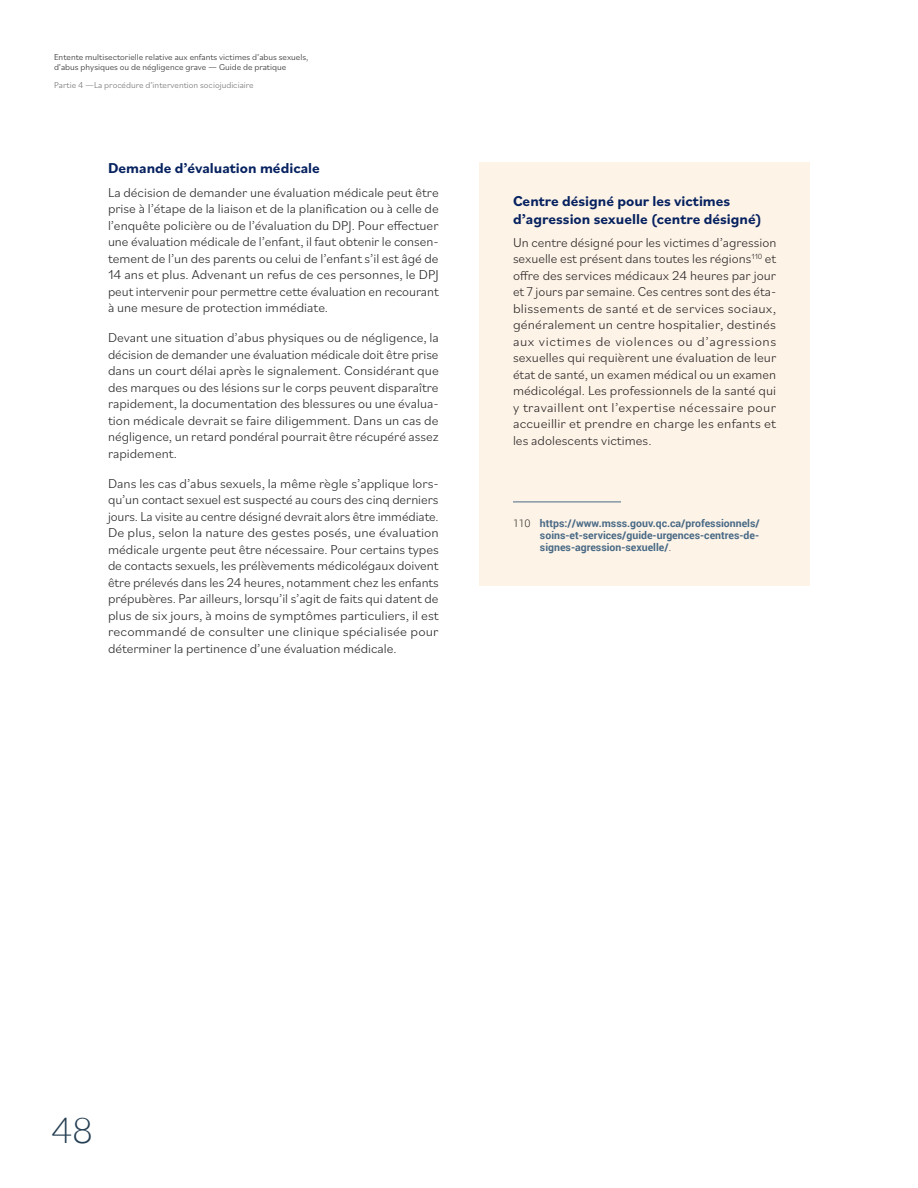
<style>
.page{position:relative;width:918px;height:1188px;background:#fff}
.page>*{position:absolute;margin:0;border:0;box-sizing:border-box;transform-origin:0 0}
.t1{font:300 36px "Lato";color:#253e52}
.t2{font:700 15px/18px "Bilo";color:#072260}
.t3{font:300 13.5px/16.5px "Bilo";color:#231f20;text-align:justify}
.t4{font:700 10.5px/12px "Roboto";color:#496a86;text-align:justify}
.t5{font:300 9px/10.5px "Bilo";color:#231f20}
.t6{font:300 9px "Bilo";color:#6c6d70}
.s1{font-weight:300;color:#231f20}
</style>
<div class="page">
<div style="left:479px;top:162px;width:331px;height:423px;background:#fdf3e7"></div>
<hr style="left:513px;top:502px;width:108px;height:1px;background:#496a86">
<p class="t5" style="left:54px;top:51px;width:256px">Entente multisectorielle relative aux enfants victimes d’abus sexuels, d’abus physiques ou de négligence grave — Guide de pratique</p>
<p class="t6" style="left:54px;top:78px;width:201px">Partie 4 —La procédure d’intervention sociojudiciaire</p>
<p class="t2" style="left:108px;top:159px;width:213px">Demande d’évaluation médicale</p>
<p class="t3" style="left:108px;top:183px;width:332px">La décision de demander une évaluation médicale peut être prise à l’étape de la liaison et de la planification ou à celle de l’enquête policière ou de l’évaluation du DPJ. Pour effectuer une évaluation médicale de l’enfant, il faut obtenir le consen&shy;tement de l’un des parents ou celui de l’enfant s’il est âgé de 14 ans et plus. Advenant un refus de ces personnes, le DPJ peut intervenir pour permettre cette évaluation en recourant à une mesure de protection immédiate.</p>
<p class="t3" style="left:108px;top:329px;width:332px">Devant une situation d’abus physiques ou de négligence, la décision de demander une évaluation médicale doit être prise dans un court délai après le signalement. Considérant que des marques ou des lésions sur le corps peuvent disparaître rapidement, la documentation des blessures ou une évalua&shy;tion médicale devrait se faire diligemment. Dans un cas de négligence, un retard pondéral pourrait être récupéré assez rapidement.</p>
<p class="t3" style="left:108px;top:474px;width:332px">Dans les cas d’abus sexuels, la même règle s’applique lors&shy;qu’un contact sexuel est suspecté au cours des cinq derniers jours. La visite au centre désigné devrait alors être immédiate.<br>De plus, selon la nature des gestes posés, une évaluation médicale urgente peut être nécessaire. Pour certains types de contacts sexuels, les prélèvements médicolégaux doivent être prélevés dans les 24 heures, notamment chez les enfants prépubères. Par ailleurs, lorsqu’il s’agit de faits qui datent de plus de six jours, à moins de symptômes particuliers, il est recommandé de consulter une clinique spécialisée pour déterminer la pertinence d’une évaluation médicale.</p>
<p class="t2" style="left:513px;top:191px;width:250px">Centre désigné pour les victimes d’agression sexuelle (centre désigné)</p>
<p class="t3" style="left:513px;top:234px;width:265px">Un centre désigné pour les victimes d’agression sexuelle est présent dans toutes les régions<sup>110</sup> et offre des services médicaux 24 heures par jour et 7 jours par semaine. Ces centres sont des éta&shy;blissements de santé et de services sociaux, généralement un centre hospitalier, destinés aux victimes de violences ou d’agressions sexuelles qui requièrent une évaluation de leur état de santé, un examen médical ou un examen médicolégal. Les professionnels de la santé qui y travaillent ont l’expertise nécessaire pour accueillir et prendre en charge les enfants et les adolescents victimes.</p>
<p class="t4" style="left:540px;top:517px;width:221px;text-indent:-27px"><span class="s1">110</span> https://www.msss.gouv.qc.ca/professionnels/ soins-et-services/guide-urgences-centres-de&shy;signes-agression-sexuelle/<span class="s1">.</span></p>
<h1 class="t1" style="left:51px;top:1111px;width:43px">48</h1>
</div>
